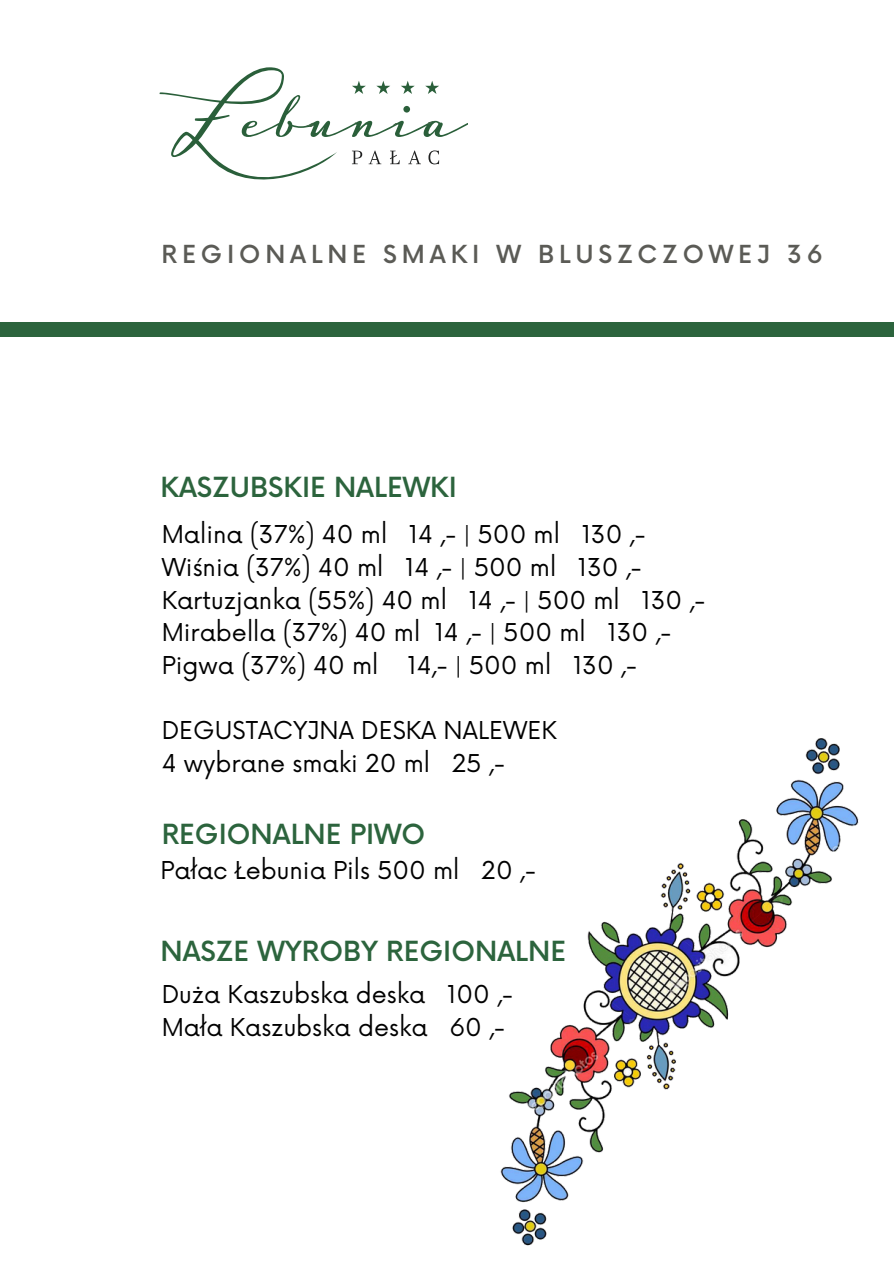
<style>
.page{position:relative;width:894px;height:1264px;background:#fff}
.page>*{position:absolute;margin:0;border:0;box-sizing:border-box;transform-origin:0 0}
.t1{font:500 27px "Now";color:#2c643d}
.t2{font:500 24.15px "Now";letter-spacing:.2em;color:#5b5b56}
.t3{font:24px/32.7px "Now";color:#000}
</style>
<div class="page">
<div style="left:0;top:323px;width:893px;height:13px;background:#2c643d"></div>
<img style="left:500px;top:738px;width:359px;height:508px">
<svg style="left:159px;top:67px;width:309px;height:113px"></svg>
<p class="t2" style="left:161px;top:241px;width:662px">REGIONALNE SMAKI W BLUSZCZOWEJ 36</p>
<h2 class="t1" style="left:160px;top:472px;width:298px">KASZUBSKIE NALEWKI</h2>
<p class="t3" style="left:162px;top:519px;width:545px">Malina (37%) 40 ml 14 ,- | 500 ml 130 ,- Wiśnia (37%) 40 ml 14 ,- | 500 ml 130 ,- Kartuzjanka (55%) 40 ml 14 ,- | 500 ml 130 ,- Mirabella (37%) 40 ml 14 ,- | 500 ml 130 ,- Pigwa (37%) 40 ml 14,- | 500 ml 130 ,-</p>
<p class="t3" style="left:162px;top:715px;width:396px">DEGUSTACYJNA DESKA NALEWEK<br>4 wybrane smaki 20 ml 25 ,-</p>
<p class="t1" style="left:162px;top:820px;width:265px">REGIONALNE PIWO</p>
<h1 class="t3" style="left:160px;top:855px;width:377px">Pałac Łebunia Pils 500 ml 20 ,-</h1>
<p class="t1" style="left:160px;top:936px;width:407px">NASZE WYROBY REGIONALNE</p>
<h1 class="t3" style="left:162px;top:979px;width:352px">Duża Kaszubska deska 100 ,-</h1>
<p class="t3" style="left:162px;top:1011px;width:345px">Mała Kaszubska deska 60 ,-</p>
</div>
